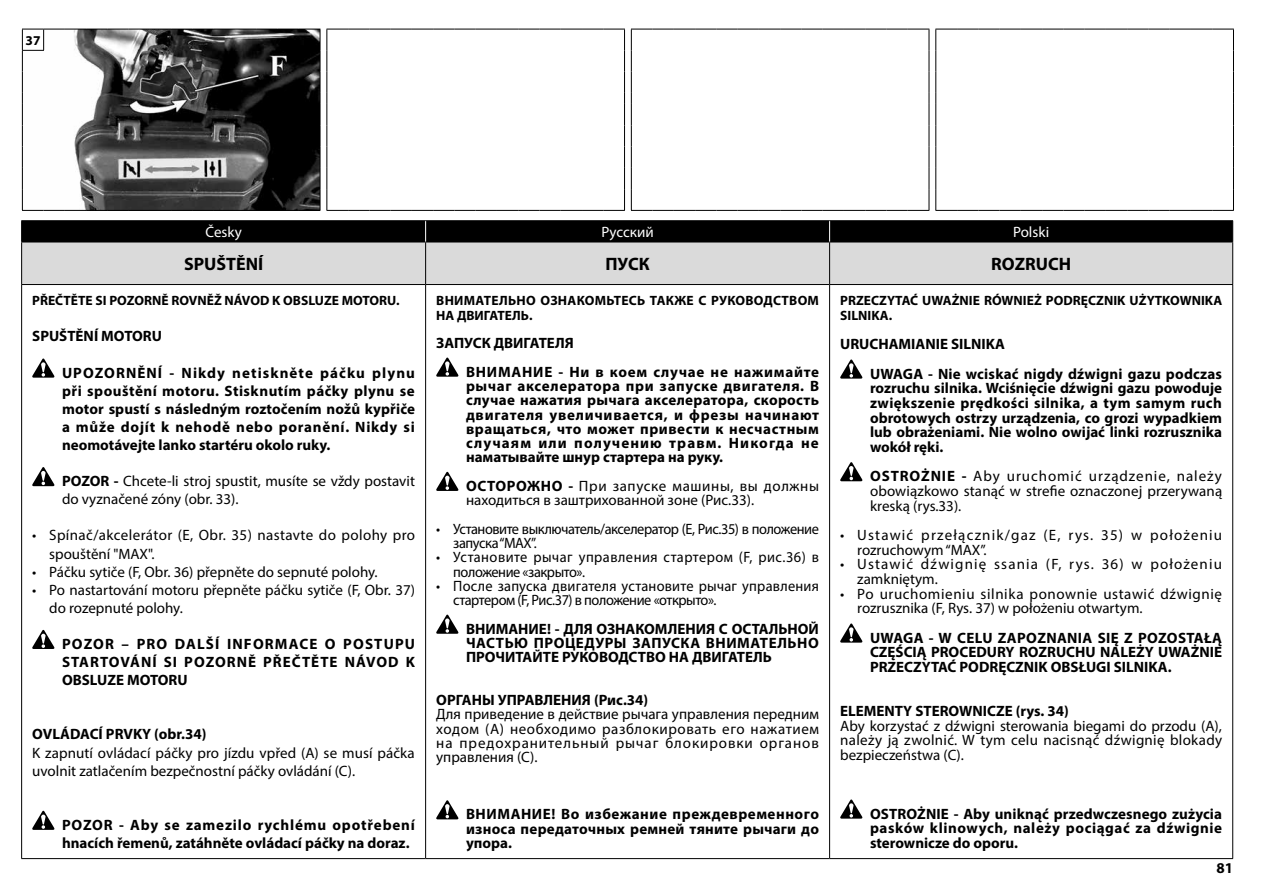
<style>
.page{position:relative;width:1263px;height:893px;background:#fff}
.page>*{position:absolute;margin:0;border:0;box-sizing:border-box;transform-origin:0 0}
.t1{font:700 18px "Myriad Pro";color:#000}
.t2{font:700 15px/14.2px "Myriad Pro";color:#000;text-align:justify}
.t3{font:15px/14.2px "Myriad Pro";color:#000}
.t4{font:15px/14.2px "Myriad Pro";color:#000;scale:.96 1}
.t5{font:15px/14.7px "Myriad Pro";letter-spacing:.04em;color:#000}
.t6{font:15px/14.2px "Myriad Pro";letter-spacing:-.03em;color:#000;scale:.96 1}
.t7{font:15px/14.2px "Myriad Pro";letter-spacing:.035em;color:#000;scale:.96 1}
.t8{font:15px/18.1px "Myriad Pro";letter-spacing:.025em;color:#000}
.t9{font:15px/14.7px "Myriad Pro";letter-spacing:.08em;color:#000}
.t10{font:15px/14.7px "Myriad Pro";letter-spacing:.075em;color:#000}
.t11{font:700 15px/28.5px "Myriad Pro";letter-spacing:.05em;color:#000}
.t12{font:15px "Myriad Pro";color:#fff}
.t13{font:700 13.5px/14.7px "Myriad Pro";color:#000}
.t14{font:700 13.5px/14.2px "Myriad Pro";letter-spacing:.02em;color:#000}
.s1{font-weight:700}
</style>
<div class="page">
<svg style="left:631px;top:29px;width:603px;height:182px"></svg>
<svg style="left:22px;top:29px;width:603px;height:182px"></svg>
<div style="left:22px;top:243px;width:1210px;height:41px;background:#dadada"></div>
<hr style="left:21px;top:220px;width:405px;height:1px;background:#000">
<hr style="left:426px;top:220px;width:404px;height:1px;background:#000">
<hr style="left:830px;top:220px;width:403px;height:1px;background:#000">
<hr style="left:21px;top:242px;width:405px;height:1px;background:#000">
<hr style="left:21px;top:242px;width:1px;height:42px;background:#000">
<hr style="left:426px;top:242px;width:404px;height:1px;background:#000">
<hr style="left:425px;top:242px;width:1px;height:42px;background:#000">
<hr style="left:830px;top:242px;width:403px;height:1px;background:#000">
<hr style="left:829px;top:242px;width:1px;height:42px;background:#000">
<hr style="left:1232px;top:242px;width:1px;height:42px;background:#000">
<hr style="left:21px;top:284px;width:405px;height:1px;background:#000">
<hr style="left:21px;top:285px;width:1px;height:573px;background:#000">
<hr style="left:426px;top:284px;width:404px;height:1px;background:#000">
<hr style="left:425px;top:285px;width:1px;height:573px;background:#000">
<hr style="left:830px;top:284px;width:403px;height:1px;background:#000">
<hr style="left:829px;top:285px;width:1px;height:573px;background:#000">
<hr style="left:1232px;top:285px;width:1px;height:573px;background:#000">
<div style="left:21px;top:221px;width:1212px;height:21px;background:#000"></div>
<hr style="left:21px;top:858px;width:405px;height:1px;background:#000">
<hr style="left:426px;top:858px;width:404px;height:1px;background:#000">
<hr style="left:830px;top:858px;width:403px;height:1px;background:#000">
<svg style="left:32px;top:359px;width:22px;height:19px"></svg>
<svg style="left:32px;top:467px;width:22px;height:19px"></svg>
<svg style="left:32px;top:630px;width:22px;height:19px"></svg>
<svg style="left:32px;top:811px;width:22px;height:19px"></svg>
<svg style="left:436px;top:358px;width:22px;height:19px"></svg>
<svg style="left:436px;top:472px;width:22px;height:19px"></svg>
<svg style="left:436px;top:615px;width:22px;height:19px"></svg>
<svg style="left:436px;top:800px;width:22px;height:19px"></svg>
<svg style="left:840px;top:359px;width:22px;height:20px"></svg>
<svg style="left:840px;top:462px;width:22px;height:19px"></svg>
<svg style="left:840px;top:623px;width:22px;height:20px"></svg>
<svg style="left:840px;top:799px;width:22px;height:20px"></svg>
<p class="t13" style="left:26px;top:32px;width:16px">37</p>
<p class="t12" style="left:205px;top:223px;width:38px">Česky</p>
<p class="t12" style="left:601px;top:223px;width:54px">Pуccкий</p>
<p class="t12" style="left:1013px;top:223px;width:38px">Polski</p>
<p class="t1" style="left:184px;top:252px;width:81px">SPUŠTĚNÍ</p>
<p class="t1" style="left:605px;top:252px;width:46px">ПУCК</p>
<p class="t1" style="left:991px;top:252px;width:81px">ROZRUCH</p>
<p class="t13" style="left:32px;top:293px;width:369px">PŘEČTĚTE SI POZORNĚ ROVNĚŽ NÁVOD K OBSLUZE MOTORU.</p>
<p class="t2" style="left:32px;top:329px;width:131px">SPUŠTĚNÍ MOTORU</p>
<p class="t2" style="left:62px;top:363px;width:354px;line-height:18.1px">UPOZORNĚNÍ - Nikdy netiskněte páčku plynu při spouštění motoru. Stisknutím páčky plynu se motor spustí s následným roztočením nožů kypřiče a může dojít k nehodě nebo poranění. Nikdy si neomotávejte lanko startéru okolo ruky.</p>
<p class="t3" style="left:62px;top:472px;width:354px;line-height:18.1px"><span class="s1">POZOR -</span> Chcete-li stroj spustit, musíte se vždy postavit do vyznačené zóny (obr. 33).</p>
<p class="t8" style="left:49px;top:526px;width:367px;text-indent:-17px">• Spínač/akcelerátor (E, Obr. 35) nastavte do polohy pro spouštění "MAX".</p>
<p class="t3" style="left:32px;top:564px;width:347px">• Páčku sytiče (F, Obr. 36) přepněte do sepnuté polohy.</p>
<p class="t3" style="left:49px;top:580px;width:367px;line-height:18.1px;text-indent:-17px">• Po nastartování motoru přepněte páčku sytiče (F, Obr. 37) do rozepnuté polohy.</p>
<p class="t2" style="left:62px;top:634px;width:355px;line-height:18.1px">POZOR – PRO DALŠÍ INFORMACE O POSTUPU STARTOVÁNÍ SI POZORNĚ PŘEČTĚTE NÁVOD K OBSLUZE MOTORU</p>
<p class="t13" style="left:840px;top:293px;width:383px">PRZECZYTAĆ UWAŻNIE RÓWNIEŻ PODRĘCZNIK UŻYTKOWNIKA<br>SILNIKA.</p>
<p class="t2" style="left:870px;top:329px;width:354px;line-height:29.4px;text-indent:-30px">URUCHAMIANIE SILNIKA<br>UWAGA - Nie wciskać nigdy dźwigni gazu podczas</p>
<p class="t2" style="left:870px;top:380px;width:354px;line-height:14.7px">rozruchu silnika. Wciśnięcie dźwigni gazu powoduje zwiększenie prędkości silnika, a tym samym ruch obrotowych ostrzy urządzenia, co grozi wypadkiem lub obrażeniami. Nie wolno owijać linki rozrusznika wokół ręki.</p>
<p class="t3" style="left:870px;top:469px;width:354px;line-height:14.7px;text-align:justify"><span class="s1">OSTROŻNIE -</span> Aby uruchomić urządzenie, należy obowiązkowo stanąć w strefie oznaczonej przerywaną kreską (rys.33).</p>
<p class="t9" style="left:857px;top:527px;width:366px;text-indent:-17px">• Ustawić przełącznik/gaz (E, rys. 35) w położeniu rozruchowym “MAX”.</p>
<p class="t10" style="left:857px;top:557px;width:366px;text-indent:-17px">• Ustawić dźwignię ssania (F, rys. 36) w położeniu zamkniętym.</p>
<p class="t5" style="left:857px;top:586px;width:366px;text-indent:-17px">• Po uruchomieniu silnika ponownie ustawić dźwignię rozrusznika (F, Rys. 37) w położeniu otwartym.</p>
<p class="t2" style="left:870px;top:630px;width:354px;line-height:14.7px">UWAGA - W CELU ZAPOZNANIA SIĘ Z POZOSTAŁĄ CZĘŚCIĄ PROCEDURY ROZRUCHU NALEŻY UWAŻNIE PRZECZYTAĆ PODRĘCZNIK OBSŁUGI SILNIKA.</p>
<p class="t2" style="left:840px;top:703px;width:230px">ELEMENTY STEROWNICZE (rys. 34)</p>
<p class="t3" style="left:840px;top:718px;width:383px;line-height:14.7px;text-align:justify">Aby korzystać z dźwigni sterowania biegami do przodu (A), należy ją zwolnić. W tym celu nacisnąć dźwignię blokady bezpieczeństwa (C).</p>
<p class="t14" style="left:436px;top:293px;width:384px">ВНИМАТЕЛЬНО ОЗНАКОМЬТЕСЬ ТАКЖЕ С РУКОВОДСТВОМ<br>НА ДВИГАТЕЛЬ.</p>
<p class="t11" style="left:466px;top:328px;width:354px;text-indent:-30px">ЗАПУСК ДВИГАТЕЛЯ<br>ВНИМАНИЕ - Ни в коем случае не нажимайте</p>
<p class="t2" style="left:466px;top:378px;width:355px">рычаг акселератора при запуске двигателя. В случае нажатия рычага акселератора, скорость двигателя увеличивается, и фрезы начинают вращаться, что может привести к несчастным случаям или получению травм. Никогда не наматывайте шнур стартера на руку.</p>
<p class="t3" style="left:466px;top:479px;width:354px"><span class="s1">ОСТОРОЖНО -</span> При запуске машины, вы должны находиться в заштрихованной зоне (Рис.33).</p>
<p class="t6" style="left:453px;top:521px;width:382px;text-indent:-17px">• Установите выключатель/акселератор (E, Рис.35) в положение запуска “MAX”.</p>
<p class="t7" style="left:453px;top:550px;width:382px;text-indent:-17px">• Установите рычаг управления стартером (F, рис.36) в положение «закрыто».</p>
<p class="t4" style="left:453px;top:578px;width:382px;text-indent:-17px">• После запуска двигателя установите рычаг управления стартером (F, Рис.37) в положение «открыто».</p>
<p class="t2" style="left:466px;top:621px;width:354px">ВНИМАНИЕ! - ДЛЯ ОЗНАКОМЛЕНИЯ С ОСТАЛЬНОЙ ЧАСТЬЮ ПРОЦЕДУРЫ ЗАПУСКА ВНИМАТЕЛЬНО ПРОЧИТАЙТЕ РУКОВОДСТВО НА ДВИГАТЕЛЬ</p>
<p class="t2" style="left:436px;top:692px;width:214px">ОРГАНЫ УПРАВЛЕНИЯ (Рис.34)</p>
<p class="t3" style="left:436px;top:707px;width:384px;text-align:justify">Для приведение в действие рычага управления передним ходом (А) необходимо разблокировать его нажатием на предохранительный рычаг блокировки органов управления (C).</p>
<p class="t2" style="left:32px;top:727px;width:176px">OVLÁDACÍ PRVKY (obr.34)</p>
<p class="t3" style="left:32px;top:743px;width:384px;line-height:18.1px">K zapnutí ovládací páčky pro jízdu vpřed (A) se musí páčka uvolnit zatlačením bezpečnostní páčky ovládání (C).</p>
<p class="t2" style="left:62px;top:815px;width:354px;line-height:18.1px">POZOR - Aby se zamezilo rychlému opotřebení hnacích řemenů, zatáhněte ovládací páčky na doraz.</p>
<p class="t2" style="left:466px;top:807px;width:354px">ВНИМАНИЕ! Во избежание преждевременного износа передаточных ремней тяните рычаги до упора.</p>
<p class="t2" style="left:870px;top:806px;width:354px;line-height:14.7px">OSTROŻNIE - Aby uniknąć przedwczesnego zużycia pasków klinowych, należy pociągać za dźwignie sterownicze do oporu.</p>
<p class="t2" style="left:1216px;top:861px;width:18px">81</p>
</div>
